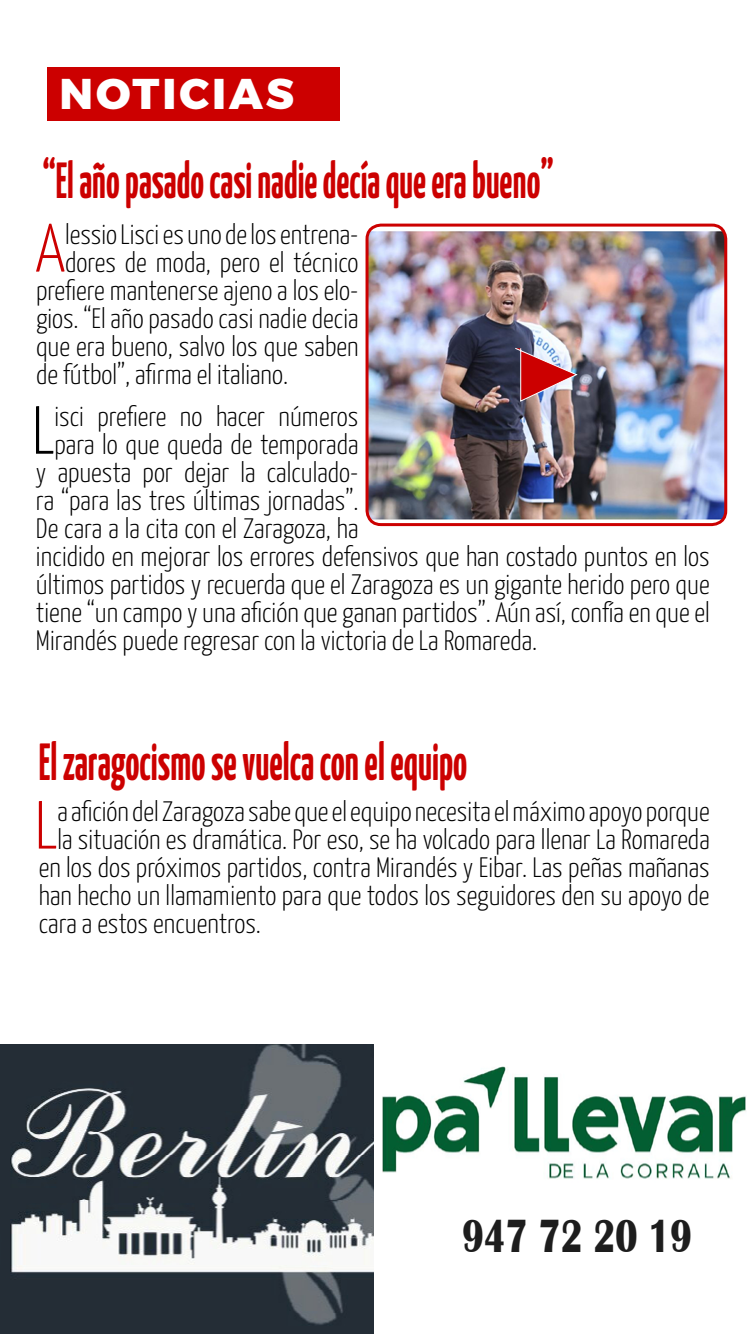
<style>
.page{position:relative;width:750px;height:1334px;background:#fff}
.page>*{position:absolute;margin:0;border:0;box-sizing:border-box;transform-origin:0 0}
.t1{font:300 68px "Yanone Kaffeesatz";color:#c00}
.t2{font:300 68px "Yanone Kaffeesatz";color:#000}
.t3{font:700 52px "Yanone Kaffeesatz";color:#c00;scale:.75 1}
.t4{font:700 50.5px "Yanone Kaffeesatz";color:#c00;scale:.75 1}
.t5{font:700 48px "Britannic";color:#1d1d1d;scale:.75 1}
.t6{font:800 43px "Montserrat";letter-spacing:.07em;color:#fff}
.t7{font:300 28px "Yanone Kaffeesatz";color:#000}
</style>
<div class="page">
<div style="left:47px;top:67px;width:292px;height:54px;background:#c00"></div>
<img style="left:367px;top:225px;width:359px;height:300px">
<div style="left:366px;top:224px;width:361px;height:302px;border:3px solid #c00;border-radius:14px"></div>
<img style="left:0;top:1044px;width:374px;height:290px">
<img style="left:382px;top:1066px;width:364px;height:113px">
<img style="left:514px;top:347px;width:65px;height:56px">
<h3 class="t6" style="left:59px;top:67px;width:236px">NOTICIAS</h3>
<h3 class="t4" style="left:42px;top:144px;width:684px">“El año pasado casi nadie decía que era bueno”</h3>
<h1 class="t1" style="left:35px;top:199px;width:31px">A</h1>
<p class="t7" style="left:65px;top:214px;width:295px">lessio Lisci es uno de los entrena-</p>
<p class="t7" style="left:65px;top:242px;width:295px">dores de moda, pero el técnico</p>
<p class="t7" style="left:36px;top:270px;width:324px">prefiere mantenerse ajeno a los elo-</p>
<p class="t7" style="left:36px;top:298px;width:324px">gios. “El año pasado casi nadie decia</p>
<p class="t7" style="left:36px;top:326px;width:324px">que era bueno, salvo los que saben</p>
<p class="t7" style="left:36px;top:354px;width:254px">de fútbol”, afirma el italiano.</p>
<h1 class="t2" style="left:32px;top:382px;width:24px">L</h1>
<p class="t7" style="left:55px;top:396px;width:305px">isci prefiere no hacer números</p>
<p class="t7" style="left:55px;top:424px;width:305px">para lo que queda de temporada</p>
<p class="t7" style="left:36px;top:452px;width:324px">y apuesta por dejar la calculado-</p>
<p class="t7" style="left:36px;top:480px;width:324px">ra “para las tres últimas jornadas”.</p>
<p class="t7" style="left:36px;top:508px;width:324px">De cara a la cita con el Zaragoza, ha</p>
<p class="t7" style="left:36px;top:536px;width:675px">incidido en mejorar los errores defensivos que han costado puntos en los</p>
<p class="t7" style="left:36px;top:564px;width:675px">últimos partidos y recuerda que el Zaragoza es un gigante herido pero que</p>
<p class="t7" style="left:36px;top:592px;width:675px">tiene “un campo y una afición que ganan partidos”. Aún así, confía en que el</p>
<p class="t7" style="left:36px;top:620px;width:503px">Mirandés puede regresar con la victoria de La Romareda.</p>
<h2 class="t3" style="left:39px;top:725px;width:573px">El zaragocismo se vuelca con el equipo</h2>
<h1 class="t1" style="left:35px;top:776px;width:24px">L</h1>
<p class="t7" style="left:57px;top:791px;width:654px">a afición del Zaragoza sabe que el equipo necesita el máximo apoyo porque</p>
<p class="t7" style="left:57px;top:819px;width:654px">la situación es dramática. Por eso, se ha volcado para llenar La Romareda</p>
<p class="t7" style="left:39px;top:847px;width:672px">en los dos próximos partidos, contra Mirandés y Eibar. Las peñas mañanas</p>
<p class="t7" style="left:39px;top:875px;width:672px">han hecho un llamamiento para que todos los seguidores den su apoyo de</p>
<p class="t7" style="left:39px;top:903px;width:224px">cara a estos encuentros.</p>
<h3 class="t5" style="left:462px;top:1209px;width:308px">947 72 20 19</h3>
</div>
